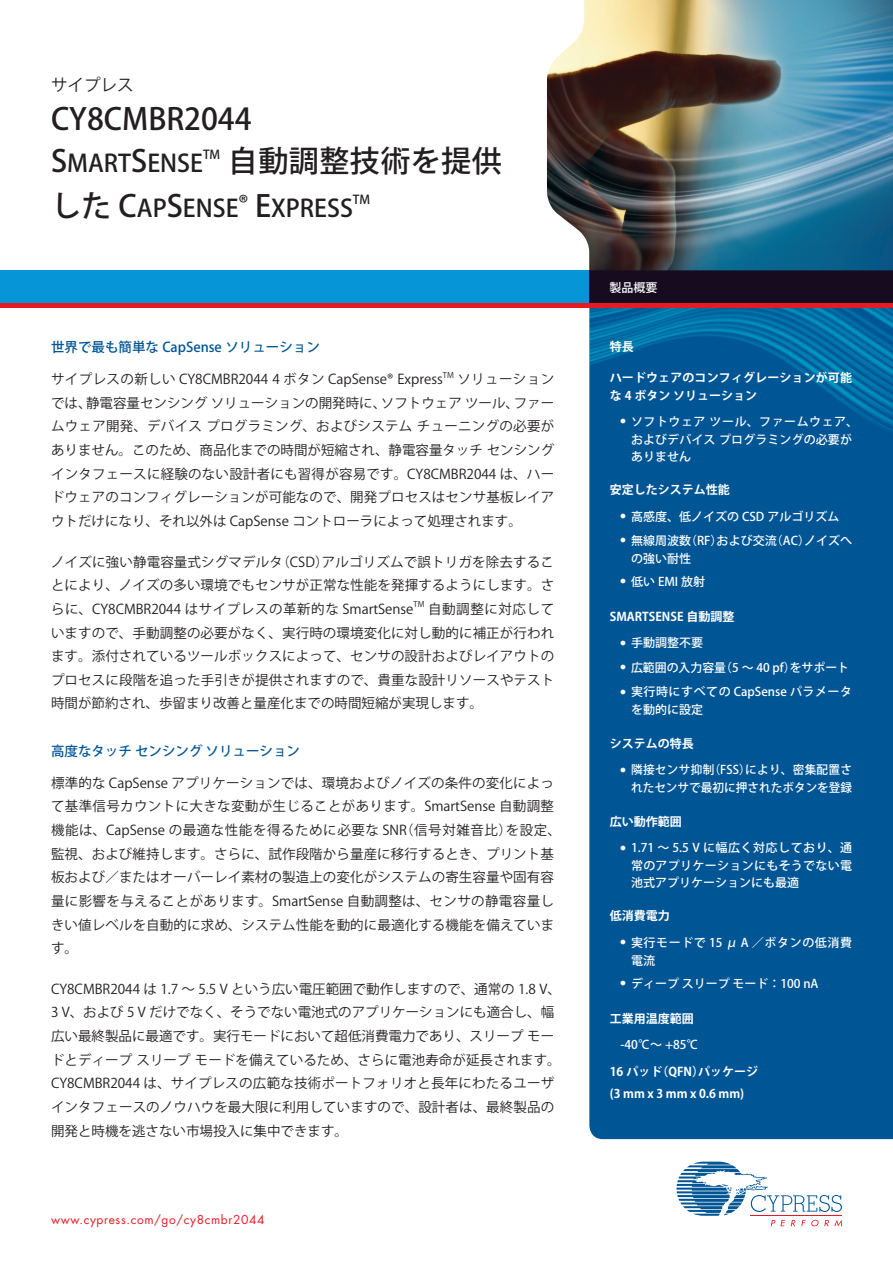
<style>
.page{position:relative;width:893px;height:1263px;background:#fff}
.page>*{position:absolute;margin:0;border:0;box-sizing:border-box;transform-origin:0 0}
.t1{font:500 30px "Koz Go Std";color:#231f20}
.t2{font:500 24px "Koz Go Std";color:#231f20}
.t3{font:16.5px "Koz Go Std";color:#231f20}
.bodyCopy{font:13.5px/23.7px "Koz Go Std";letter-spacing:.005em;color:#231f20;text-align:justify}
.bodyTitle{font:500 13.5px "Koz Go Std";color:#005595}
.t4{font:500 12.3px "Koz Go Std";color:#231f20}
.specReverse{font:500 12px/18px "Koz Go Std";color:#fff}
.specTitleReverse{font:700 12px/18px "Koz Go Std";color:#fff}
.specReverse-2{font:500 12px/18px "Koz Go Std";letter-spacing:.025em;color:#fff;text-align:right}
.z_URL{font:12px "Futura Std";letter-spacing:.05em;color:#e51a23}
.specReverse-3{font:500 12px/18px "Koz Go Std";letter-spacing:.05em;color:#fff}
.bodyCopy-2{font:7.8px "Koz Go Std";color:#231f20}
.s1{font-size:30px}
</style>
<div class="page">
<div style="left:589px;top:464px;width:304px;height:675px;background:#005595"></div>
<svg style="left:676px;top:1161px;width:166px;height:65px"></svg>
<img style="left:589px;top:308px;width:304px;height:156px">
<div style="left:0;top:270px;width:893px;height:35px;background:#0696d7"></div>
<div style="left:589px;top:270px;width:304px;height:35px;background:#170c1f"></div>
<hr style="left:0;top:304px;width:893px;height:4px;background:#e51a23">
<img style="left:547px;top:0;width:346px;height:270px">
<p class="t3" style="left:51px;top:75px;width:84px">サイプレス</p>
<p class="t1" style="left:51px;top:100px;width:202px">CY8CMBR2044</p>
<p class="t2" style="left:51px;top:148px;width:153px"><span class="s1">S</span>MART<span class="s1">S</span>ENSE</p>
<p class="t4" style="left:203px;top:147px;width:19px">TM</p>
<p class="t1" style="left:228px;top:142px;width:275px">自動調整技術を提供</p>
<p class="t2" style="left:51px;top:193px;width:303px"><span class="s1">した C</span>AP<span class="s1">S</span>ENSE<sup>®</sup> <span class="s1">E</span>XPRESS</p>
<p class="t4" style="left:353px;top:192px;width:19px">TM</p>
<p class="bodyTitle" style="left:51px;top:339px;width:270px">世界で最も簡単な CapSense ソリューション</p>
<p class="bodyCopy" style="left:51px;top:368px;width:393px">サイプレスの新しい CY8CMBR2044 4 ボタン CapSense® Express</p>
<p class="bodyCopy-2" style="left:443px;top:370px;width:12px">TM</p>
<p class="bodyCopy" style="left:51px;top:368px;width:505px;text-indent:406px">ソリューションでは、静電容量センシング ソリューションの開発時に、ソフトウェア ツール、ファームウェア開発、デバイス プログラミング、およびシステム チューニングの必要がありません。このため、商品化までの時間が短縮され、静電容量タッチ センシングインタフェースに経験のない設計者にも習得が容易です。CY8CMBR2044 は、ハードウェアのコンフィグレーションが可能なので、開発プロセスはセンサ基板レイアウトだけになり、それ以外は CapSense コントローラによって処理されます。</p>
<p class="bodyCopy" style="left:51px;top:550px;width:505px">ノイズに強い静電容量式シグマデルタ（CSD）アルゴリズムで誤トリガを除去することにより、ノイズの多い環境でもセンサが正常な性能を発揮するようにします。さらに、CY8CMBR2044 はサイプレスの革新的な SmartSense</p>
<p class="bodyCopy-2" style="left:414px;top:599px;width:12px">TM</p>
<p class="bodyCopy" style="left:51px;top:598px;width:505px;text-indent:377px">自動調整に対応していますので、手動調整の必要がなく、実行時の環境変化に対し動的に補正が行われます。添付されているツールボックスによって、センサの設計およびレイアウトのプロセスに段階を追った手引きが提供されますので、貴重な設計リソースやテスト時間が節約され、歩留まり改善と量産化までの時間短縮が実現します。</p>
<p class="bodyTitle" style="left:51px;top:742px;width:251px">高度なタッチ センシング ソリューション</p>
<p class="bodyCopy" style="left:51px;top:771px;width:511px;text-align:left">標準的な CapSense アプリケーションでは、環境およびノイズの条件の変化によって基準信号カウントに大きな変動が生じることがあります。SmartSense 自動調整機能は、CapSense の最適な性能を得るために必要な SNR（信号対雑音比）を設定、監視、および維持します。さらに、試作段階から量産に移行するとき、プリント基板および／またはオーバーレイ素材の製造上の変化がシステムの寄生容量や固有容量に影響を与えることがあります。SmartSense 自動調整は、センサの静電容量しきい値レベルを自動的に求め、システム性能を動的に最適化する機能を備えています。</p>
<p class="bodyCopy" style="left:51px;top:977px;width:511px;text-align:left">CY8CMBR2044 は 1.7 ～ 5.5 V という広い電圧範囲で動作しますので、通常の 1.8 V、3 V、および 5 V だけでなく、そうでない電池式のアプリケーションにも適合し、幅広い最終製品に最適です。実行モードにおいて超低消費電力であり、スリープ モードとディープ スリープ モードを備えているため、さらに電池寿命が延長されます。CY8CMBR2044 は、サイプレスの広範な技術ポートフォリオと長年にわたるユーザインタフェースのノウハウを最大限に利用していますので、設計者は、最終製品の開発と時機を逃さない市場投入に集中できます。</p>
<p class="z_URL" style="left:51px;top:1212px;width:215px">www.cypress.com/go/cy8cmbr2044</p>
<p class="specReverse" style="left:610px;top:279px;width:49px">製品概要</p>
<p class="specTitleReverse" style="left:610px;top:338px;width:25px">特長</p>
<p class="specTitleReverse" style="left:610px;top:369px;width:244px">ハードウェアのコンフィグレーションが可能な 4 ボタン ソリューション</p>
<p class="specReverse" style="left:620px;top:413px;width:239px;text-align:center"><sup>●</sup> ソフトウェア ツール、ファームウェア、およびデバイス プログラミングの必要が</p>
<p class="specReverse" style="left:631px;top:448px;width:61px">ありません</p>
<p class="specTitleReverse" style="left:610px;top:481px;width:121px">安定したシステム性能</p>
<p class="specReverse" style="left:620px;top:508px;width:220px"><sup>●</sup> 高感度、低ノイズの CSD アルゴリズム</p>
<p class="specReverse" style="left:631px;top:532px;width:223px;text-indent:-11px"><sup>●</sup> 無線周波数（RF）および交流（AC）ノイズへの強い耐性</p>
<p class="specReverse" style="left:620px;top:573px;width:86px"><sup>●</sup> 低い EMI 放射</p>
<p class="specTitleReverse" style="left:610px;top:608px;width:126px">SMARTSENSE 自動調整</p>
<p class="specReverse" style="left:620px;top:635px;width:84px"><sup>●</sup> 手動調整不要</p>
<p class="specReverse" style="left:620px;top:659px;width:230px"><sup>●</sup> 広範囲の入力容量（5 ～ 40 pf）をサポート</p>
<p class="specReverse" style="left:631px;top:683px;width:223px;text-indent:-11px"><sup>●</sup> 実行時にすべての CapSense パラメータを動的に設定</p>
<p class="specTitleReverse" style="left:610px;top:735px;width:85px">システムの特長</p>
<p class="specReverse" style="left:620px;top:761px;width:233px;text-align:right"><sup>●</sup> 隣接センサ抑制（FSS）により、密集配置されたセンサで最初に押されたボタンを登録</p>
<p class="specTitleReverse" style="left:610px;top:813px;width:73px">広い動作範囲</p>
<p class="specReverse-2" style="left:620px;top:839px;width:233px"><sup>●</sup> 1.71 ～ 5.5 V に幅広く対応しており、通常のアプリケーションにもそうでない電</p>
<p class="specReverse" style="left:631px;top:874px;width:169px">池式アプリケーションにも最適</p>
<p class="specTitleReverse" style="left:610px;top:907px;width:61px">低消費電力</p>
<p class="specReverse-3" style="left:631px;top:934px;width:223px;text-indent:-11px"><sup>●</sup> 実行モードで 15 μ A ／ボタンの低消費電流</p>
<p class="specReverse" style="left:620px;top:975px;width:200px"><sup>●</sup> ディープ スリープ モード：100 nA</p>
<p class="specTitleReverse" style="left:610px;top:1010px;width:85px">工業用温度範囲</p>
<p class="specReverse" style="left:620px;top:1036px;width:80px">-40℃～ +85℃</p>
<p class="specTitleReverse" style="left:610px;top:1063px;width:150px">16 パッド（QFN）パッケージ</p>
<p class="specTitleReverse" style="left:610px;top:1086px;width:136px">(3 mm x 3 mm x 0.6 mm)</p>
</div>
